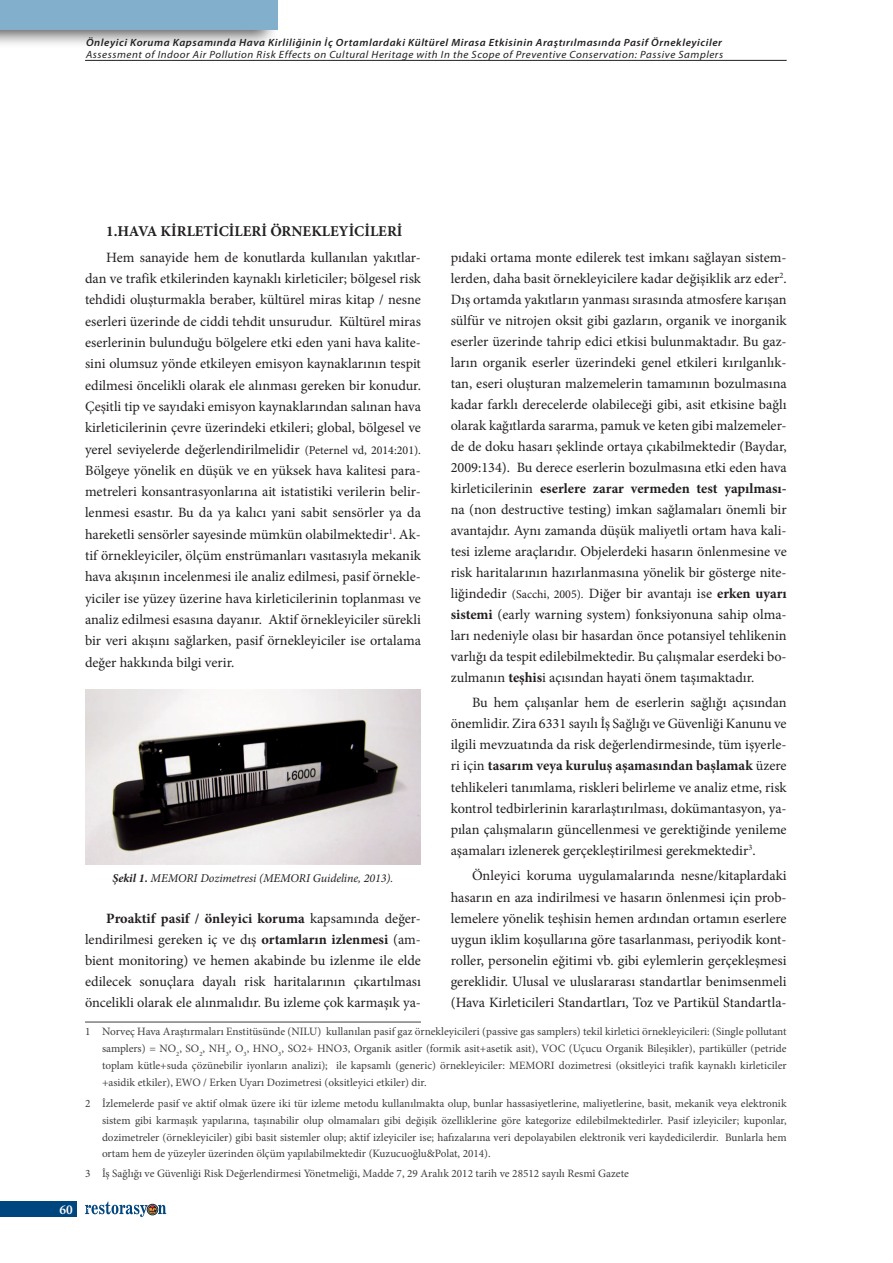
<style>
.page{position:relative;width:893px;height:1263px;background:#fff}
.page>*{position:absolute;margin:0;border:0;box-sizing:border-box;transform-origin:0 0}
.BAŞLIK_3{font:700 15px "Minion Pro";color:#231f20}
.METİN_TEMEL{font:14.25px/21px "Minion Pro";color:#231f20;text-align:justify}
.t1{font:600 13.5px "Minion Pro";color:#fff}
.ResimAlti{font:italic 12px "Minion Pro";letter-spacing:-.005em;color:#231f20}
.DİPNOT_DEVAM{font:11.25px/16.8px "Minion Pro";color:#3e3e3f;text-align:justify}
.DİPNOT_İLK_SATIR{font:11.25px/17px "Minion Pro";color:#3e3e3f;text-align:justify}
.t2{font:italic 10.5px "Myriad Pro";letter-spacing:.05em;color:#231f20;scale:1.05 1}
.t3{font:italic 600 10.5px "Myriad Pro";letter-spacing:.05em;color:#231f20;scale:1.05 1}
.s1{font-size:12px}
.s2{font-weight:700}
</style>
<div class="page">
<div style="left:0;top:1202px;width:77px;height:15px;background:#00467e"></div>
<svg style="left:85px;top:1201px;width:81px;height:16px"></svg>
<hr style="left:85px;top:60px;width:702px;height:1px;background:#231f20">
<hr style="left:85px;top:1022px;width:336px;height:1px;background:#3e3e3f">
<img style="left:85px;top:690px;width:336px;height:175px">
<div style="left:0;top:0;width:279px;height:48px;background:#231f20;opacity:.75"></div>
<div style="left:0;top:0;width:277px;height:30px;background:#82b0cc"></div>
<p class="t3" style="left:86px;top:36px;width:607px">Önleyici Koruma Kapsamında Hava Kirliliğinin İç Ortamlardaki Kültürel Mirasa Etkisinin Araştırılmasında Pasif Örnekleyiciler</p>
<p class="t2" style="left:86px;top:48px;width:608px">Assessment of Indoor Air Pollution Risk Effects on Cultural Heritage with In the Scope of Preventive Conservation: Passive Samplers</p>
<p class="t1" style="left:60px;top:1200px;width:15px">60</p>
<p class="BAŞLIK_3" style="left:106px;top:221px;width:298px">1.HAVA KİRLETİCİLERİ ÖRNEKLEYİCİLERİ</p>
<p class="METİN_TEMEL" style="left:85px;top:247px;width:337px;text-indent:21px">Hem sanayide hem de konutlarda kullanılan yakıtlar&shy;dan ve trafik etkilerinden kaynaklı kirleticiler; bölgesel risk tehdidi oluşturmakla beraber, kültürel miras kitap / nesne eserleri üzerinde de ciddi tehdit unsurudur. Kültürel miras eserlerinin bulunduğu bölgelere etki eden yani hava kalite&shy;sini olumsuz yönde etkileyen emisyon kaynaklarının tespit edilmesi öncelikli olarak ele alınması gereken bir konudur.<br>Çeşitli tip ve sayıdaki emisyon kaynaklarından salınan hava kirleticilerinin çevre üzerindeki etkileri; global, bölgesel ve yerel seviyelerde değerlendirilmelidir <span class="s1">(Peternel vd, 2014:201).<br></span>Bölgeye yönelik en düşük ve en yüksek hava kalitesi para&shy;metreleri konsantrasyonlarına ait istatistiki verilerin belir&shy;lenmesi esastır. Bu da ya kalıcı yani sabit sensörler ya da hareketli sensörler sayesinde mümkün olabilmektedir<sup>1</sup>. Ak&shy;tif örnekleyiciler, ölçüm enstrümanları vasıtasıyla mekanik hava akışının incelenmesi ile analiz edilmesi, pasif örnekle&shy;yiciler ise yüzey üzerine hava kirleticilerinin toplanması ve analiz edilmesi esasına dayanır. Aktif örnekleyiciler sürekli bir veri akışını sağlarken, pasif örnekleyiciler ise ortalama değer hakkında bilgi verir.</p>
<p class="METİN_TEMEL" style="left:451px;top:247px;width:337px">pıdaki ortama monte edilerek test imkanı sağlayan sistem&shy;lerden, daha basit örnekleyicilere kadar değişiklik arz eder<sup>2</sup>.<br>Dış ortamda yakıtların yanması sırasında atmosfere karışan sülfür ve nitrojen oksit gibi gazların, organik ve inorganik eserler üzerinde tahrip edici etkisi bulunmaktadır. Bu gaz&shy;ların organik eserler üzerindeki genel etkileri kırılganlık&shy;tan, eseri oluşturan malzemelerin tamamının bozulmasına kadar farklı derecelerde olabileceği gibi, asit etkisine bağlı olarak kağıtlarda sararma, pamuk ve keten gibi malzemeler&shy;de de doku hasarı şeklinde ortaya çıkabilmektedir (Baydar, 2009:134). Bu derece eserlerin bozulmasına etki eden hava kirleticilerinin <span class="s2">eserlere zarar vermeden test yapılması&shy;</span>na (non destructive testing) imkan sağlamaları önemli bir avantajdır. Aynı zamanda düşük maliyetli ortam hava kali&shy;tesi izleme araçlarıdır. Objelerdeki hasarın önlenmesine ve risk haritalarının hazırlanmasına yönelik bir gösterge nite&shy;liğindedir <span class="s1">(Sacchi, 2005).</span> Diğer bir avantajı ise <span class="s2">erken uyarı sistemi</span> (early warning system) fonksiyonuna sahip olma&shy;ları nedeniyle olası bir hasardan önce potansiyel tehlikenin varlığı da tespit edilebilmektedir. Bu çalışmalar eserdeki bo&shy;zulmanın <span class="s2">teşhis</span>i açısından hayati önem taşımaktadır.</p>
<p class="METİN_TEMEL" style="left:451px;top:692px;width:337px;text-indent:21px">Bu hem çalışanlar hem de eserlerin sağlığı açısından önemlidir. Zira 6331 sayılı İş Sağlığı ve Güvenliği Kanunu ve ilgili mevzuatında da risk değerlendirmesinde, tüm işyerle&shy;ri için <span class="s2">tasarım veya kuruluş aşamasından başlamak</span> üzere tehlikeleri tanımlama, riskleri belirleme ve analiz etme, risk kontrol tedbirlerinin kararlaştırılması, dokümantasyon, ya&shy;pılan çalışmaların güncellenmesi ve gerektiğinde yenileme aşamaları izlenerek gerçekleştirilmesi gerekmektedir<sup>3</sup>.</p>
<p class="METİN_TEMEL" style="left:451px;top:865px;width:337px;text-indent:21px">Önleyici koruma uygulamalarında nesne/kitaplardaki hasarın en aza indirilmesi ve hasarın önlenmesi için prob&shy;lemelere yönelik teşhisin hemen ardından ortamın eserlere uygun iklim koşullarına göre tasarlanması, periyodik kont&shy;roller, personelin eğitimi vb. gibi eylemlerin gerçekleşmesi gereklidir. Ulusal ve uluslararası standartlar benimsenmeli (Hava Kirleticileri Standartları, Toz ve Partikül Standartla-</p>
<p class="DİPNOT_İLK_SATIR" style="left:102px;top:1023px;width:686px;text-indent:-17px">1 Norveç Hava Araştırmaları Enstitüsünde (NILU) kullanılan pasif gaz örnekleyicileri (passive gas samplers) tekil kirletici örnekleyicileri: (Single pollutant samplers) = NO<sub>2</sub>, SO<sub>2</sub>, NH<sub>3</sub>, O<sub>3</sub>, HNO<sub>3</sub>, SO2+ HNO3, Organik asitler (formik asit+asetik asit), VOC (Uçucu Organik Bileşikler), partiküller (petride toplam kütle+suda çözünebilir iyonların analizi); ile kapsamlı (generic) örnekleyiciler: MEMORI dozimetresi (oksitleyici trafik kaynaklı kirleticiler +asidik etkiler), EWO / Erken Uyarı Dozimetresi (oksitleyici etkiler) dir.</p>
<p class="DİPNOT_DEVAM" style="left:102px;top:1095px;width:686px;text-indent:-17px">2 İzlemelerde pasif ve aktif olmak üzere iki tür izleme metodu kullanılmakta olup, bunlar hassasiyetlerine, maliyetlerine, basit, mekanik veya elektronik sistem gibi karmaşık yapılarına, taşınabilir olup olmamaları gibi değişik özelliklerine göre kategorize edilebilmektedirler. Pasif izleyiciler; kuponlar, dozimetreler (örnekleyiciler) gibi basit sistemler olup; aktif izleyiciler ise; hafızalarına veri depolayabilen elektronik veri kaydedicilerdir. Bunlarla hem ortam hem de yüzeyler üzerinden ölçüm yapılabilmektedir (Kuzucuoğlu&amp;Polat, 2014).</p>
<p class="DİPNOT_DEVAM" style="left:85px;top:1165px;width:545px">3 İş Sağlığı ve Güvenliği Risk Değerlendirmesi Yönetmeliği, Madde 7, 29 Aralık 2012 tarih ve 28512 sayılı Resmî Gazete</p>
<p class="ResimAlti" style="left:113px;top:870px;width:282px"><span class="s2">Şekil 1.</span> MEMORI Dozimetresi (MEMORI Guideline, 2013).</p>
<p class="METİN_TEMEL" style="left:85px;top:908px;width:337px;text-indent:21px"><span class="s2">Proaktif pasif / önleyici koruma</span> kapsamında değer&shy;lendirilmesi gereken iç ve dış <span class="s2">ortamların izlenmesi</span> (am&shy;bient monitoring) ve hemen akabinde bu izlenme ile elde edilecek sonuçlara dayalı risk haritalarının çıkartılması öncelikli olarak ele alınmalıdır. Bu izleme çok karmaşık ya-</p>
</div>
